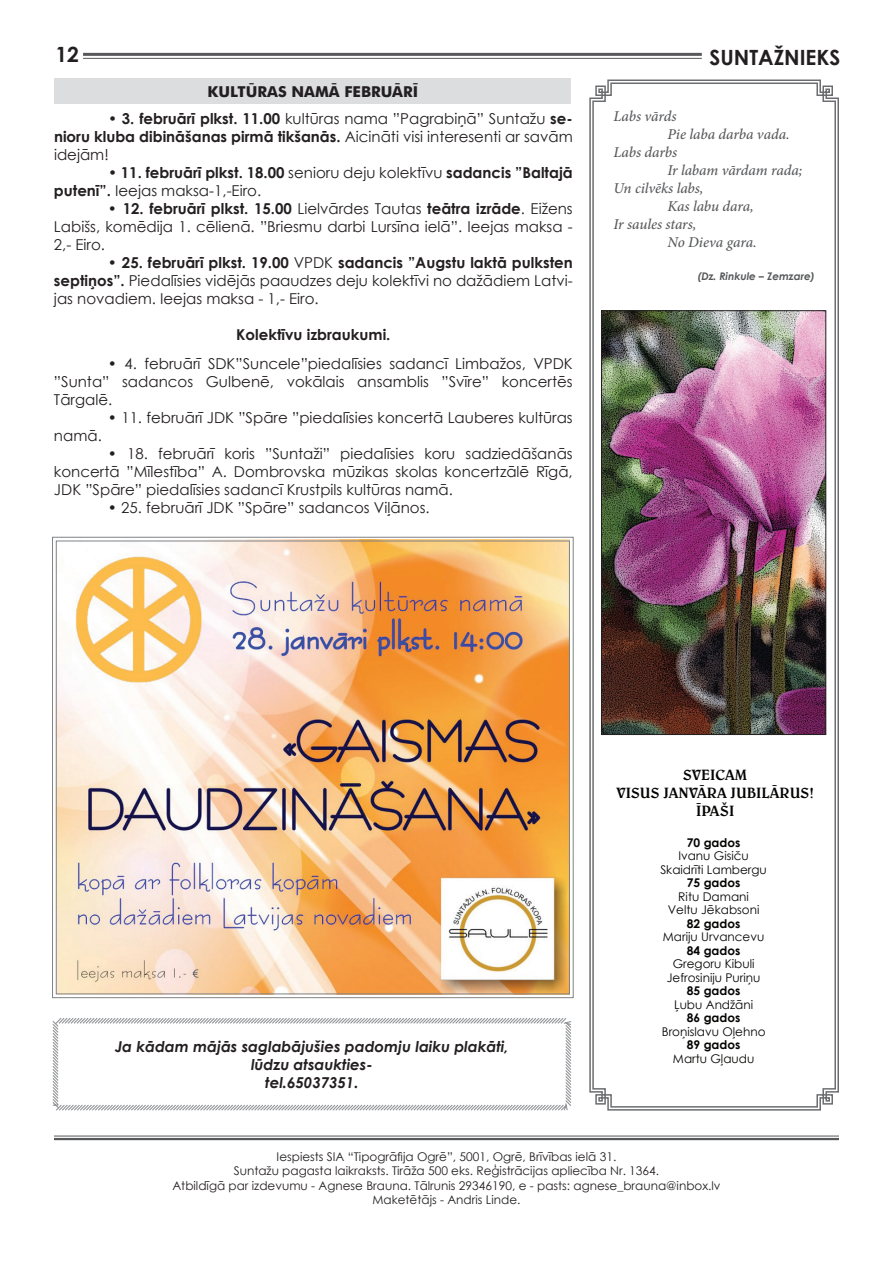
<style>
.page{position:relative;width:893px;height:1263px;background:#fff}
.page>*{position:absolute;margin:0;border:0;box-sizing:border-box;transform-origin:0 0}
.t1{font:700 21px "Century Gothic";color:#231f20}
.t2{font:15px/18px "Century Gothic";color:#231f20;text-align:justify}
.t3{font:700 15px/18px "Century Gothic";color:#231f20}
.t4{font:italic 500 15px "Minion Pro";letter-spacing:-.005em;color:#57585a}
.t5{font:italic 700 15px/18px "Century Gothic";color:#231f20;text-align:center}
.t6{font:500 15px/18px "Belwe TL";color:#040503;text-align:center}
.t7{font:700 15px "Futura TL";color:#231f20}
.t8{font:12px/14.4px "Century Gothic";color:#231f20;text-align:center}
.t9{font:12px/13.5px "Century Gothic";color:#040503;text-align:center}
.t10{font:700 12px "Century Gothic";color:#040503}
.t11{font:italic 700 10.5px "Century Gothic";color:#57585a}
.s1{font-weight:700}
.s2{font-weight:400}
</style>
<div class="page">
<svg style="left:589px;top:79px;width:250px;height:1032px"></svg>
<svg style="left:592px;top:82px;width:245px;height:1026px"></svg>
<hr style="left:83px;top:53px;width:619px;height:3px;background:#57585a">
<hr style="left:83px;top:58px;width:619px;height:1px;background:#57585a">
<hr style="left:54px;top:1136px;width:785px;height:1px;background:#57585a">
<hr style="left:54px;top:1138px;width:785px;height:2px;background:#57585a">
<img style="left:603px;top:312px;width:221px;height:421px">
<div style="left:601px;top:310px;width:225px;height:425px;border:1px solid #231f20"></div>
<div style="left:54px;top:78px;width:517px;height:26px;background:#dcdddf"></div>
<svg style="left:52px;top:1018px;width:520px;height:93px"></svg>
<img style="left:52px;top:536px;width:522px;height:462px">
<h1 class="t1" style="left:56px;top:39px;width:25px">12</h1>
<h1 class="t1" style="left:709px;top:42px;width:131px">Suntažn ieks</h1>
<p class="t7" style="left:208px;top:81px;width:212px">KULTŪRAS NAMĀ FEBRUĀRĪ</p>
<p class="t2" style="left:54px;top:110px;width:520px;text-indent:54px">• <span class="s1">3. februārī plkst. 11.00</span> kultūras nama ”Pagrabiņā” Suntažu <span class="s1">se&shy;nioru kluba dibināšanas pirmā tikšanās.</span> Aicināti visi interesenti ar savām idejām!</p>
<p class="t3" style="left:54px;top:163px;width:520px;text-indent:54px"><span class="s2">•</span> 11. februārī plkst. 18.00 <span class="s2">senioru deju kolektīvu</span> sadancis ”Baltajā putenī”. <span class="s2">Ieejas maksa-1,-Eiro.</span></p>
<p class="t2" style="left:54px;top:200px;width:520px;text-indent:54px">• <span class="s1">12. februārī plkst. 15.00</span> Lielvārdes Tautas <span class="s1">teātra izrāde</span>. Eižens Labišs, komēdija 1. cēlienā. ”Briesmu darbi Lursīna ielā”. Ieejas maksa - 2,- Eiro.</p>
<p class="t2" style="left:54px;top:254px;width:520px;text-indent:54px">• <span class="s1">25. februārī plkst. 19.00</span> VPDK <span class="s1">sadancis ”Augstu laktā pulksten septiņos”.</span> Piedalīsies vidējās paaudzes deju kolektīvi no dažādiem Latvi&shy;jas novadiem. Ieejas maksa - 1,- Eiro.</p>
<p class="t3" style="left:236px;top:325px;width:156px">Kolektīvu izbraukumi.</p>
<p class="t2" style="left:54px;top:355px;width:520px;text-indent:54px">• 4. februārī SDK”Suncele”piedalīsies sadancī Limbažos, VPDK ”Sunta” sadancos Gulbenē, vokālais ansamblis ”Svīre” koncertēs Tārgalē.</p>
<p class="t2" style="left:108px;top:409px;width:466px">• 11. februārī JDK ”Spāre ”piedalīsies koncertā Lauberes kultūras</p>
<p class="t2" style="left:54px;top:427px;width:49px">namā.</p>
<p class="t2" style="left:54px;top:445px;width:520px;text-indent:54px">• 18. februārī koris ”Suntaži” piedalīsies koru sadziedāšanās koncertā ”Mīlestība” A. Dombrovska mūzikas skolas koncertzālē Rīgā, JDK ”Spāre” piedalīsies sadancī Krustpils kultūras namā.</p>
<p class="t2" style="left:108px;top:499px;width:323px">• 25. februārī JDK ”Spāre” sadancos Viļānos.</p>
<p class="t4" style="left:613px;top:106px;width:65px">Labs vārds</p>
<p class="t4" style="left:667px;top:124px;width:124px">Pie laba darba vada.</p>
<p class="t4" style="left:613px;top:142px;width:65px">Labs darbs</p>
<p class="t4" style="left:667px;top:160px;width:136px">Ir labam vārdam rada;</p>
<p class="t4" style="left:613px;top:178px;width:91px">Un cilvēks labs,</p>
<p class="t4" style="left:667px;top:196px;width:88px">Kas labu dara,</p>
<p class="t4" style="left:613px;top:214px;width:84px">Ir saules stars,</p>
<p class="t4" style="left:667px;top:232px;width:91px">No Dieva gara.</p>
<p class="t11" style="left:697px;top:268px;width:119px">(Dz. Rinkule – Zemzare)</p>
<p class="t5" style="left:115px;top:1037px;width:395px">Ja kādam mājās saglabājušies padomju laiku plakāti, lūdzu atsaukties-<br>tel.65037351.</p>
<p class="t6" style="left:616px;top:765px;width:199px">SVEICAM<br>VISUS JANVĀRA JUBILĀRUS!<br>ĪPAŠI</p>
<p class="t10" style="left:687px;top:833px;width:55px">70 gados</p>
<p class="t9" style="left:660px;top:849px;width:108px">Ivanu Gisiču<br>Skaidrīti Lambergu</p>
<p class="t10" style="left:687px;top:874px;width:55px">75 gados</p>
<p class="t9" style="left:668px;top:890px;width:93px">Ritu Damani<br>Veltu Jēkabsoni</p>
<p class="t10" style="left:687px;top:914px;width:55px">82 gados</p>
<p class="t9" style="left:663px;top:930px;width:103px">Mariju Urvancevu</p>
<p class="t10" style="left:687px;top:941px;width:55px">84 gados</p>
<p class="t9" style="left:667px;top:957px;width:95px">Gregoru Kibuli<br>Jefrosiniju Puriņu</p>
<p class="t10" style="left:687px;top:982px;width:55px">85 gados</p>
<p class="t9" style="left:674px;top:998px;width:81px">Ļubu Andžāni</p>
<p class="t10" style="left:687px;top:1009px;width:55px">86 gados</p>
<p class="t9" style="left:662px;top:1025px;width:105px">Broņislavu Oļehno</p>
<p class="t10" style="left:687px;top:1036px;width:55px">89 gados</p>
<p class="t9" style="left:673px;top:1052px;width:83px">Martu Gļaudu</p>
<p class="t8" style="left:172px;top:1149px;width:550px">Iespiests SIA “Tipogrāfija Ogrē”, 5001, Ogrē, Brīvības ielā 31.<br>Suntažu pagasta laikraksts. Tirāža 500 eks. Reģistrācijas apliecība Nr. 1364.<br>Atbildīgā par izdevumu - Agnese Brauna. Tālrunis 29346190, e - pasts: agnese_brauna@inbox.lv Maketētājs - Andris Linde.</p>
</div>
